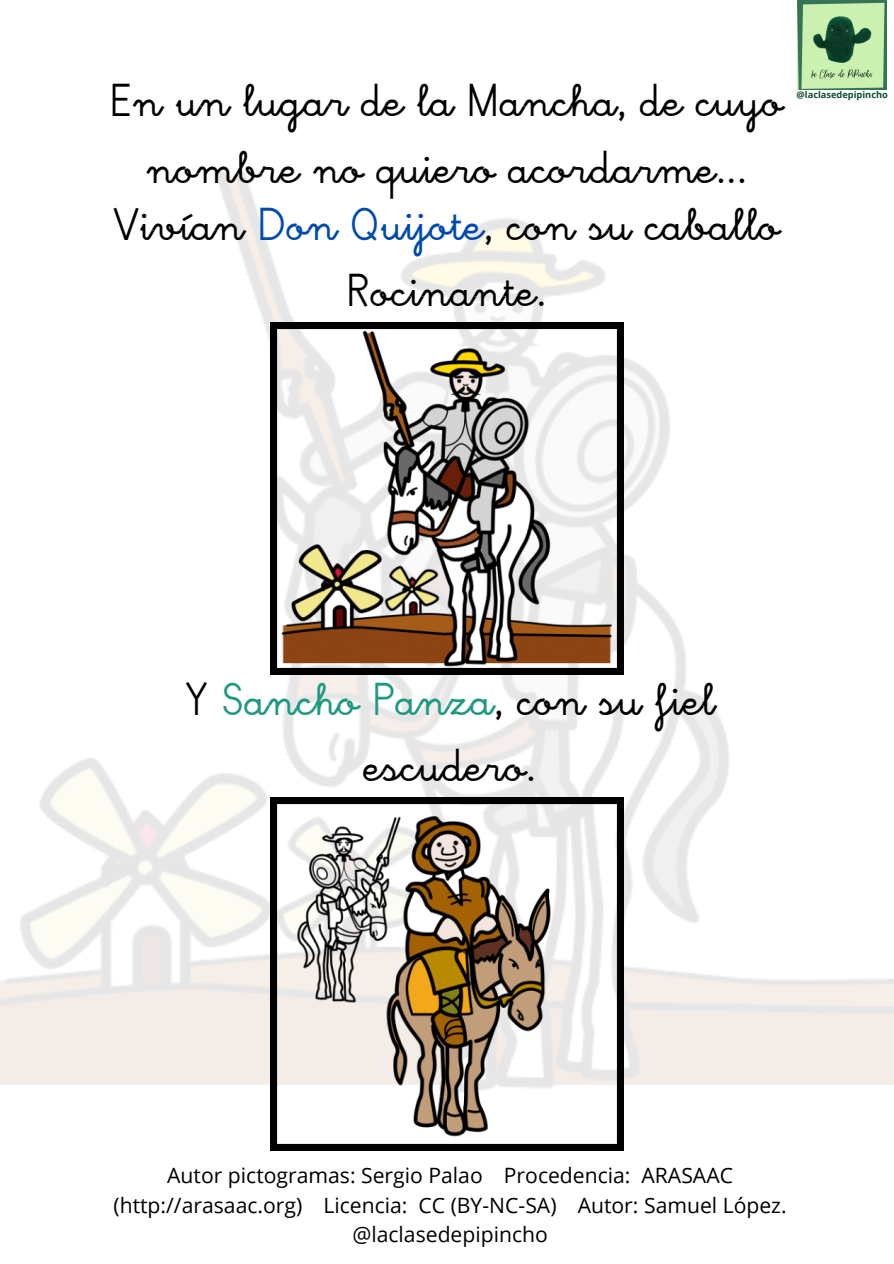
<style>
.page{position:relative;width:894px;height:1264px;background:#fff}
.page>*{position:absolute;margin:0;border:0;box-sizing:border-box;transform-origin:0 0}
.t1{font:48px/66.3px "Escolar 2 Negra";color:#000;text-align:center}
.t2{font:21.15px/29.5px "Open Sans";color:#000;text-align:center}
.t3{font:700 9.3px "Open Sans";color:#124b31}
.s1{color:#004aad}
.s2{color:#209981}
</style>
<div class="page">
<img style="left:0;top:170px;width:893px;height:927px">
<img style="left:270px;top:322px;width:353px;height:353px">
<img style="left:270px;top:798px;width:353px;height:352px">
<img style="left:797px;top:0;width:89px;height:89px">
<p class="t1" style="left:110px;top:70px;width:674px">En un lugar de la Mancha, de cuyo nombre no quiero acordarme...</p>
<h1 class="t1" style="left:114px;top:193px;width:667px">Vivían <span class="s1">Don Quijote</span>, con su caballo<br>Rocinante.</h1>
<p class="t3" style="left:796px;top:88px;width:93px">@laclasedepipincho</p>
<p class="t1" style="left:185px;top:668px;width:531px">Y <span class="s2">Sancho Panza</span>, con su fiel escudero.</p>
<p class="t2" style="left:113px;top:1160px;width:674px">Autor pictogramas: Sergio Palao Procedencia: ARASAAC (http://arasaac.org) Licencia: CC (BY-NC-SA) Autor: Samuel López. @laclasedepipincho</p>
</div>
